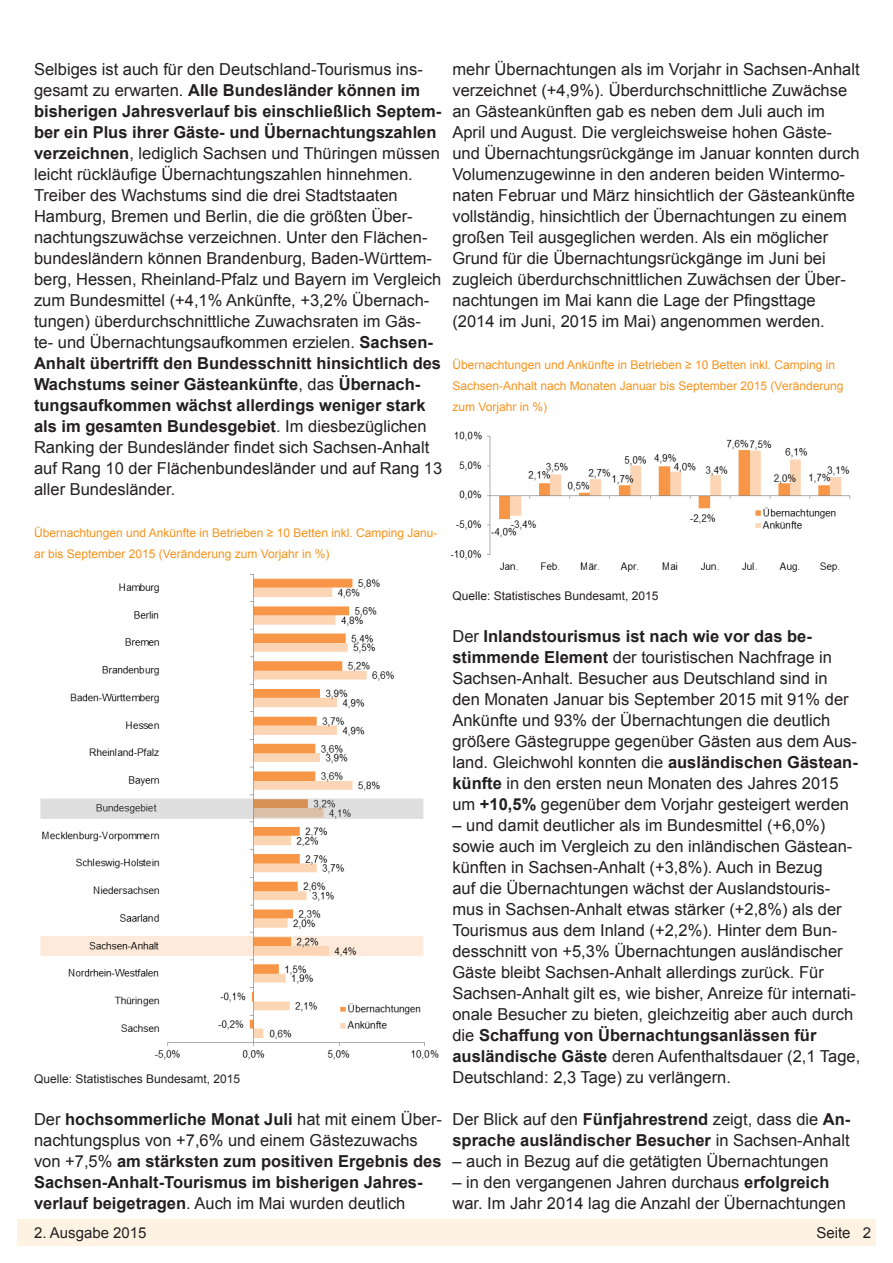
<style>
.page{position:relative;width:893px;height:1263px;background:#fff}
.page>*{position:absolute;margin:0;border:0;box-sizing:border-box;transform-origin:0 0}
.t1{font:16.5px/21px "Arial";color:#231f20}
.t2{font:700 16.5px/21px "Arial";color:#231f20}
.t3{font:15px "Arial";color:#231f20}
.t4{font:12px/21px "Arial";color:#f7931d}
.t5{font:12px "Arial";color:#231f20}
.s1{font-weight:700}
.s2{font-weight:400}
</style>
<div class="page">
<div style="left:17px;top:1219px;width:859px;height:27px;background:#fef2e3"></div>
<img style="left:40px;top:574px;width:399px;height:486px">
<img style="left:450px;top:431px;width:401px;height:141px">
<p class="t1" style="left:34px;top:59px;width:410px">Selbiges ist auch für den Deutschland-Tourismus ins&shy;gesamt zu erwarten. <span class="s1">Alle Bundesländer können im bisherigen Jahresverlauf bis einschließlich Septem&shy;ber ein Plus ihrer Gäste- und Übernachtungszahlen verzeichnen</span>, lediglich Sachsen und Thüringen müssen leicht rückläufige Übernachtungszahlen hinnehmen.<br>Treiber des Wachstums sind die drei Stadtstaaten Hamburg, Bremen und Berlin, die die größten Über&shy;nachtungszuwächse verzeichnen. Unter den Flächen&shy;bundesländern können Brandenburg, Baden-Württem&shy;berg, Hessen, Rheinland-Pfalz und Bayern im Vergleich zum Bundesmittel (+4,1% Ankünfte, +3,2% Übernach&shy;tungen) überdurchschnittliche Zuwachsraten im Gäs&shy;te- und Übernachtungsaufkommen erzielen. <span class="s1">Sachsen-Anhalt übertrifft den Bundesschnitt hinsichtlich des Wachstums seiner Gästeankünfte</span>, das <span class="s1">Übernach&shy;tungsaufkommen wächst allerdings weniger stark als im gesamten Bundesgebiet</span>. Im diesbezüglichen Ranking der Bundesländer findet sich Sachsen-Anhalt auf Rang 10 der Flächenbundesländer und auf Rang 13 aller Bundesländer.</p>
<p class="t4" style="left:34px;top:522px;width:405px">Übernachtungen und Ankünfte in Betrieben ≥ 10 Betten inkl. Camping Janu&shy;ar bis September 2015 (Veränderung zum Vorjahr in %)</p>
<p class="t1" style="left:452px;top:59px;width:409px">mehr Übernachtungen als im Vorjahr in Sachsen-Anhalt verzeichnet (+4,9%). Überdurchschnittliche Zuwächse an Gästeankünften gab es neben dem Juli auch im April und August. Die vergleichsweise hohen Gäste&shy;und Übernachtungsrückgänge im Januar konnten durch Volumenzugewinne in den anderen beiden Wintermo&shy;naten Februar und März hinsichtlich der Gästeankünfte vollständig, hinsichtlich der Übernachtungen zu einem großen Teil ausgeglichen werden. Als ein möglicher Grund für die Übernachtungsrückgänge im Juni bei zugleich überdurchschnittlichen Zuwächsen der Über&shy;nachtungen im Mai kann die Lage der Pfingsttage (2014 im Juni, 2015 im Mai) angenommen werden.</p>
<p class="t4" style="left:452px;top:354px;width:392px">Übernachtungen und Ankünfte in Betrieben ≥ 10 Betten inkl. Camping in<br>Sachsen-Anhalt nach Monaten Januar bis September 2015 (Veränderung zum Vorjahr in %)</p>
<p class="t5" style="left:34px;top:1071px;width:208px">Quelle: Statistisches Bundesamt, 2015</p>
<p class="t2" style="left:34px;top:1109px;width:410px"><span class="s2">Der</span> hochsommerliche Monat Juli <span class="s2">hat mit einem Über&shy;nachtungsplus von +7,6% und einem Gästezuwachs von +7,5%</span> am stärksten zum positiven Ergebnis des Sachsen-Anhalt-Tourismus im bisherigen Jahres&shy;verlauf beigetragen<span class="s2">. Auch im Mai wurden deutlich</span></p>
<p class="t5" style="left:452px;top:588px;width:208px">Quelle: Statistisches Bundesamt, 2015</p>
<p class="t1" style="left:452px;top:626px;width:407px">Der <span class="s1">Inlandstourismus ist nach wie vor das be&shy;stimmende Element</span> der touristischen Nachfrage in Sachsen-Anhalt. Besucher aus Deutschland sind in den Monaten Januar bis September 2015 mit 91% der Ankünfte und 93% der Übernachtungen die deutlich größere Gästegruppe gegenüber Gästen aus dem Aus&shy;land. Gleichwohl konnten die <span class="s1">ausländischen Gästean&shy;künfte</span> in den ersten neun Monaten des Jahres 2015 um <span class="s1">+10,5%</span> gegenüber dem Vorjahr gesteigert werden</p>
<p class="t1" style="left:452px;top:815px;width:409px">– und damit deutlicher als im Bundesmittel (+6,0%) sowie auch im Vergleich zu den inländischen Gästean&shy;künften in Sachsen-Anhalt (+3,8%). Auch in Bezug<br>auf die Übernachtungen wächst der Auslandstouris&shy;mus in Sachsen-Anhalt etwas stärker (+2,8%) als der Tourismus aus dem Inland (+2,2%). Hinter dem Bun&shy;desschnitt von +5,3% Übernachtungen ausländischer Gäste bleibt Sachsen-Anhalt allerdings zurück. Für Sachsen-Anhalt gilt es, wie bisher, Anreize für internati&shy;onale Besucher zu bieten, gleichzeitig aber auch durch die <span class="s1">Schaffung von Übernachtungsanlässen für ausländische Gäste</span> deren Aufenthaltsdauer (2,1 Tage, Deutschland: 2,3 Tage) zu verlängern.</p>
<p class="t2" style="left:452px;top:1109px;width:399px"><span class="s2">Der Blick auf den</span> Fünfjahrestrend <span class="s2">zeigt, dass die</span> An&shy;sprache ausländischer Besucher <span class="s2">in Sachsen-Anhalt</span></p>
<p class="t1" style="left:452px;top:1151px;width:378px">– auch in Bezug auf die getätigten Übernachtungen</p>
<p class="t1" style="left:452px;top:1172px;width:395px">– in den vergangenen Jahren durchaus <span class="s1">erfolgreich </span>war. Im Jahr 2014 lag die Anzahl der Übernachtungen</p>
<p class="t3" style="left:34px;top:1223px;width:114px">2. Ausgabe 2015</p>
<p class="t3" style="left:816px;top:1223px;width:56px">Seite 2</p>
</div>
